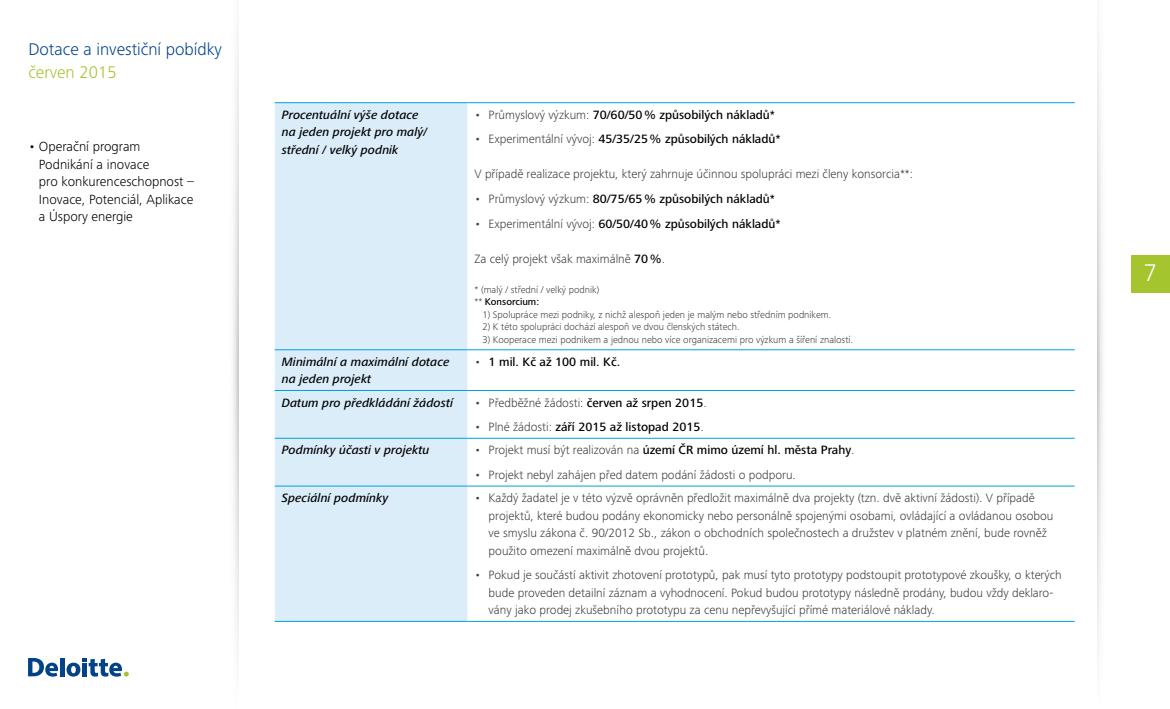
<style>
.page{position:relative;width:1170px;height:709px;background:#fff}
.page>*{position:absolute;margin:0;border:0;box-sizing:border-box;transform-origin:0 0}
.t1{font:300 25px "Frutiger Next Pro";color:#fff}
.t2{font:300 17.5px "Frutiger Next Pro";color:#00438b}
.t3{font:300 17.5px "Frutiger Next Pro";color:#a4c52d}
.t4{font:300 13.75px/17.5px "Frutiger Next Pro";color:#000}
.t5{font:300 12.5px/17.5px "Frutiger Next Pro";color:#3e3d40}
.t6{font:500 12.5px "Frutiger Next Pro";color:#000}
.t7{font:italic 500 12.5px/17.5px "Frutiger Next Pro";color:#000}
.t8{font:300 10px/12.5px "Frutiger Next Pro";color:#3e3d40}
.s1{font-weight:300;color:#3e3d40}
.s2{font-weight:500;color:#000}
</style>
<div class="page">
<div style="left:1130px;top:255px;width:39px;height:38px;background:#a4c52d"></div>
<hr style="left:60px;top:658px;width:4px;height:18px;background:#00438b">
<svg style="left:28px;top:658px;width:30px;height:18px"></svg>
<svg style="left:66px;top:658px;width:63px;height:18px"></svg>
<img style="left:233px;top:51px;width:5px;height:586px">
<img style="left:1097px;top:37px;width:6px;height:613px">
<div style="left:275px;top:103px;width:192px;height:518px;background:#daedf9"></div>
<hr style="left:275px;top:102px;width:192px;height:1px;background:#00a1dd">
<hr style="left:467px;top:102px;width:607px;height:1px;background:#00a1dd">
<hr style="left:275px;top:349px;width:192px;height:1px;background:#00a1dd">
<hr style="left:467px;top:349px;width:607px;height:1px;background:#00a1dd">
<hr style="left:275px;top:390px;width:192px;height:1px;background:#00a1dd">
<hr style="left:467px;top:390px;width:607px;height:1px;background:#00a1dd">
<hr style="left:275px;top:438px;width:192px;height:1px;background:#00a1dd">
<hr style="left:467px;top:438px;width:607px;height:1px;background:#00a1dd">
<hr style="left:275px;top:486px;width:192px;height:1px;background:#00a1dd">
<hr style="left:467px;top:486px;width:607px;height:1px;background:#00a1dd">
<hr style="left:275px;top:621px;width:192px;height:1px;background:#00a1dd">
<hr style="left:467px;top:621px;width:607px;height:1px;background:#00a1dd">
<h2 class="t2" style="left:28px;top:39px;width:195px">Dotace a investiční pobídky</h2>
<h2 class="t3" style="left:28px;top:62px;width:90px">červen 2015</h2>
<p class="t4" style="left:39px;top:138px;width:156px;text-indent:-11px">• Operační program<br>Podnikání a inovace<br>pro konkurenceschopnost –<br>Inovace, Potenciál, Aplikace a Úspory energie</p>
<p class="t7" style="left:282px;top:106px;width:147px">Procentuální výše dotace na jeden projekt pro malý/ střední / velký podnik</p>
<p class="t6" style="left:474px;top:107px;width:302px"><span class="s1">• Průmyslový výzkum:</span> 70/60/50% způsobilých nákladů*</p>
<p class="t6" style="left:474px;top:132px;width:307px"><span class="s1">• Experimentální vývoj:</span> 45/35/25% způsobilých nákladů*</p>
<p class="t5" style="left:474px;top:165px;width:440px">V případě realizace projektu, který zahrnuje účinnou spolupráci mezi členy konsorcia**:</p>
<p class="t6" style="left:474px;top:192px;width:302px"><span class="s1">• Průmyslový výzkum:</span> 80/75/65% způsobilých nákladů*</p>
<p class="t6" style="left:474px;top:216px;width:307px"><span class="s1">• Experimentální vývoj:</span> 60/50/40% způsobilých nákladů*</p>
<p class="t5" style="left:474px;top:250px;width:192px">Za celý projekt však maximálně <span class="s2">70%</span>.</p>
<p class="t8" style="left:474px;top:283px;width:126px">* (malý / střední / velký podnik) ** <span class="s2">Konsorcium:</span></p>
<p class="t8" style="left:482px;top:308px;width:350px">1) Spolupráce mezi podniky, z nichž alespoň jeden je malým nebo středním podnikem.</p>
<p class="t8" style="left:482px;top:320px;width:259px">2) K této spolupráci dochází alespoň ve dvou členských státech.</p>
<p class="t8" style="left:482px;top:333px;width:372px">3) Kooperace mezi podnikem a jednou nebo více organizacemi pro výzkum a šíření znalostí.</p>
<p class="t7" style="left:282px;top:353px;width:169px">Minimální a maximální dotace na jeden projekt</p>
<p class="t6" style="left:474px;top:354px;width:147px"><span class="s1">•</span> 1 mil. Kč až 100 mil. Kč.</p>
<p class="t7" style="left:282px;top:393px;width:173px">Datum pro předkládání žádostí</p>
<p class="t5" style="left:474px;top:393px;width:234px">• Předběžné žádosti: <span class="s2">červen až srpen 2015</span>.</p>
<p class="t6" style="left:474px;top:420px;width:231px"><span class="s1">• Plné žádosti:</span> září 2015 až listopad 2015<span class="s1">.</span></p>
<p class="t7" style="left:282px;top:441px;width:149px">Podmínky účasti v projektu</p>
<p class="t6" style="left:474px;top:443px;width:381px"><span class="s1">• Projekt musí být realizován na</span> území ČR mimo území hl. města Prahy<span class="s1">.</span></p>
<p class="t5" style="left:474px;top:466px;width:323px">• Projekt nebyl zahájen před datem podání žádosti o podporu.</p>
<p class="t7" style="left:282px;top:489px;width:108px">Speciální podmínky</p>
<p class="t5" style="left:488px;top:489px;width:566px;text-indent:-14px">• Každý žadatel je v této výzvě oprávněn předložit maximálně dva projekty (tzn. dvě aktivní žádosti). V případě projektů, které budou podány ekonomicky nebo personálně spojenými osobami, ovládající a ovládanou osobou ve smyslu zákona č. 90/2012 Sb., zákon o obchodních společnostech a družstev v platném znění, bude rovněž použito omezení maximálně dvou projektů.</p>
<p class="t5" style="left:488px;top:566px;width:574px;text-indent:-14px">• Pokud je součástí aktivit zhotovení prototypů, pak musí tyto prototypy podstoupit prototypové zkoušky, o kterých bude proveden detailní záznam a vyhodnocení. Pokud budou prototypy následně prodány, budou vždy deklaro&shy;vány jako prodej zkušebního prototypu za cenu nepřevyšující přímé materiálové náklady.</p>
<h1 class="t1" style="left:1143px;top:259px;width:15px">7</h1>
</div>
